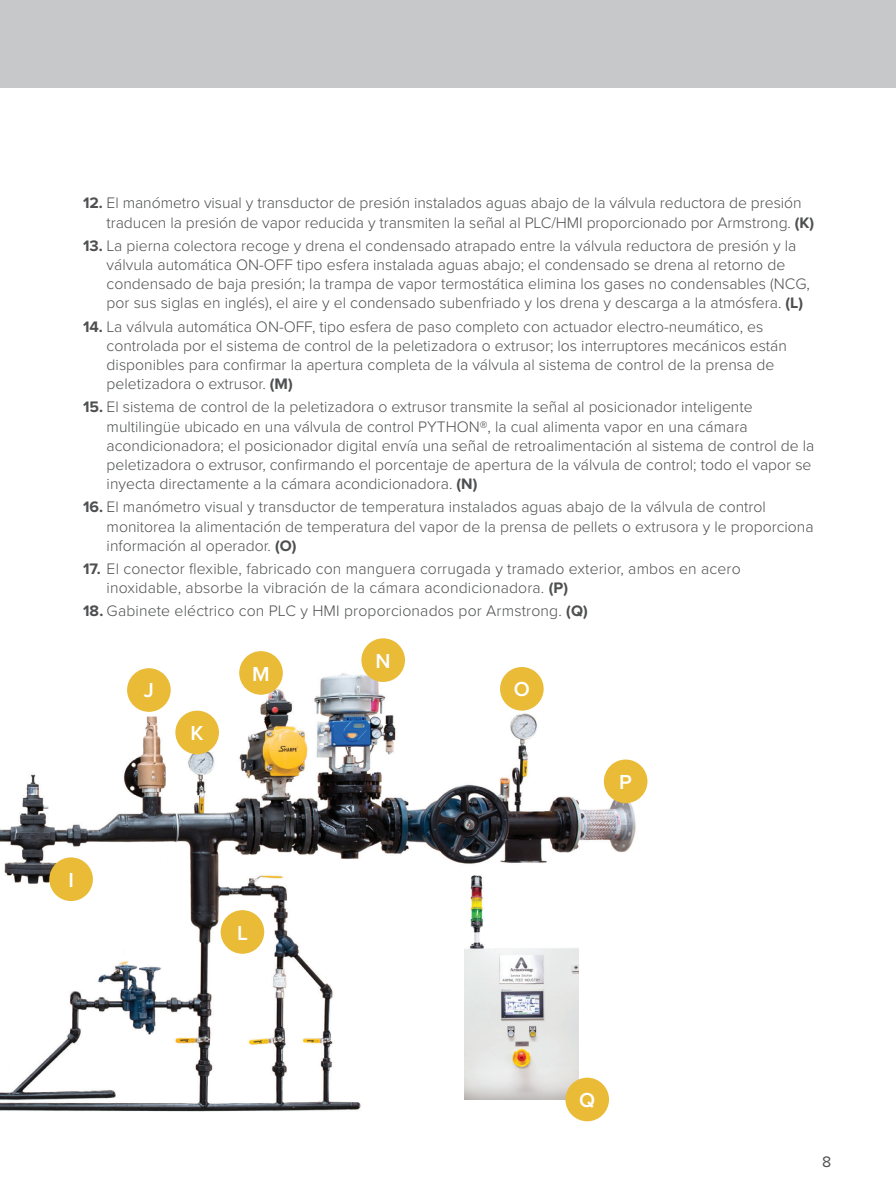
<style>
.page{position:relative;width:896px;height:1200px;background:#fff}
.page>*{position:absolute;margin:0;border:0;box-sizing:border-box;transform-origin:0 0}
.t1{font:600 21px "Proxima Nova";color:#fff}
.t2{font:300 15.75px/19.2px "Proxima Nova";color:#4e4f50}
.t3{font:15.75px "Proxima Nova";color:#4e4f50}
.s1{font-weight:700}
</style>
<div class="page">
<img style="left:0;top:662px;width:648px;height:460px">
<div style="left:49px;top:857px;width:44px;height:44px;background:#eabb37;border-radius:50%"></div>
<div style="left:175px;top:710px;width:44px;height:44px;background:#eabb37;border-radius:50%"></div>
<div style="left:221px;top:910px;width:43px;height:43px;background:#eabb37;border-radius:50%"></div>
<div style="left:604px;top:759px;width:43px;height:44px;background:#eabb37;border-radius:50%"></div>
<div style="left:239px;top:651px;width:44px;height:43px;background:#eabb37;border-radius:50%"></div>
<div style="left:361px;top:638px;width:44px;height:44px;background:#eabb37;border-radius:50%"></div>
<div style="left:127px;top:668px;width:44px;height:43px;background:#eabb37;border-radius:50%"></div>
<div style="left:500px;top:667px;width:44px;height:43px;background:#eabb37;border-radius:50%"></div>
<div style="left:0;top:0;width:896px;height:88px;background:#c7c8ca"></div>
<img style="left:465px;top:870px;width:114px;height:229px">
<div style="left:565px;top:1077px;width:44px;height:44px;background:#eabb37;border-radius:50%"></div>
<p class="t2" style="left:107px;top:193px;width:709px;text-indent:-24px"><span class="s1">12.</span> El manómetro visual y transductor de presión instalados aguas abajo de la válvula reductora de presión traducen la presión de vapor reducida y transmiten la señal al PLC/HMI proporcionado por Armstrong. <span class="s1">(K)</span></p>
<p class="t2" style="left:107px;top:235px;width:705px;text-indent:-24px"><span class="s1">13.</span> La pierna colectora recoge y drena el condensado atrapado entre la válvula reductora de presión y la válvula automática ON-OFF tipo esfera instalada aguas abajo; el condensado se drena al retorno de condensado de baja presión; la trampa de vapor termostática elimina los gases no condensables (NCG, por sus siglas en inglés), el aire y el condensado subenfriado y los drena y descarga a la atmósfera. <span class="s1">(L)</span></p>
<p class="t2" style="left:107px;top:316px;width:682px;text-indent:-24px"><span class="s1">14.</span> La válvula automática ON-OFF, tipo esfera de paso completo con actuador electro-neumático, es controlada por el sistema de control de la peletizadora o extrusor; los interruptores mecánicos están disponibles para confirmar la apertura completa de la válvula al sistema de control de la prensa de peletizadora o extrusor. <span class="s1">(M)</span></p>
<p class="t2" style="left:107px;top:396px;width:709px;text-indent:-24px"><span class="s1">15.</span> El sistema de control de la peletizadora o extrusor transmite la señal al posicionador inteligente multilingüe ubicado en una válvula de control PYTHON®, la cual alimenta vapor en una cámara acondicionadora; el posicionador digital envía una señal de retroalimentación al sistema de control de la peletizadora o extrusor, confirmando el porcentaje de apertura de la válvula de control; todo el vapor se inyecta directamente a la cámara acondicionadora. <span class="s1">(N)</span></p>
<p class="t2" style="left:107px;top:496px;width:708px;text-indent:-24px"><span class="s1">16.</span> El manómetro visual y transductor de temperatura instalados aguas abajo de la válvula de control monitorea la alimentación de temperatura del vapor de la prensa de pellets o extrusora y le proporciona información al operador. <span class="s1">(O)</span></p>
<p class="t2" style="left:107px;top:558px;width:635px;text-indent:-24px"><span class="s1">17.</span> El conector flexible, fabricado con manguera corrugada y tramado exterior, ambos en acero inoxidable, absorbe la vibración de la cámara acondicionadora. <span class="s1">(P)</span></p>
<p class="t2" style="left:83px;top:600px;width:506px"><span class="s1">18.</span> Gabinete eléctrico con PLC y HMI proporcionados por Armstrong. <span class="s1">(Q)</span></p>
<p class="t1" style="left:376px;top:645px;width:17px">N</p>
<p class="t1" style="left:252px;top:657px;width:19px">M</p>
<p class="t1" style="left:144px;top:674px;width:12px">J</p>
<p class="t1" style="left:514px;top:673px;width:18px">O</p>
<p class="t1" style="left:191px;top:717px;width:15px">K</p>
<p class="t1" style="left:619px;top:766px;width:14px">P</p>
<p class="t1" style="left:68px;top:864px;width:7px">I</p>
<p class="t1" style="left:237px;top:916px;width:12px">L</p>
<p class="t1" style="left:579px;top:1084px;width:18px">Q</p>
<p class="t3" style="left:822px;top:1149px;width:11px">8</p>
</div>
